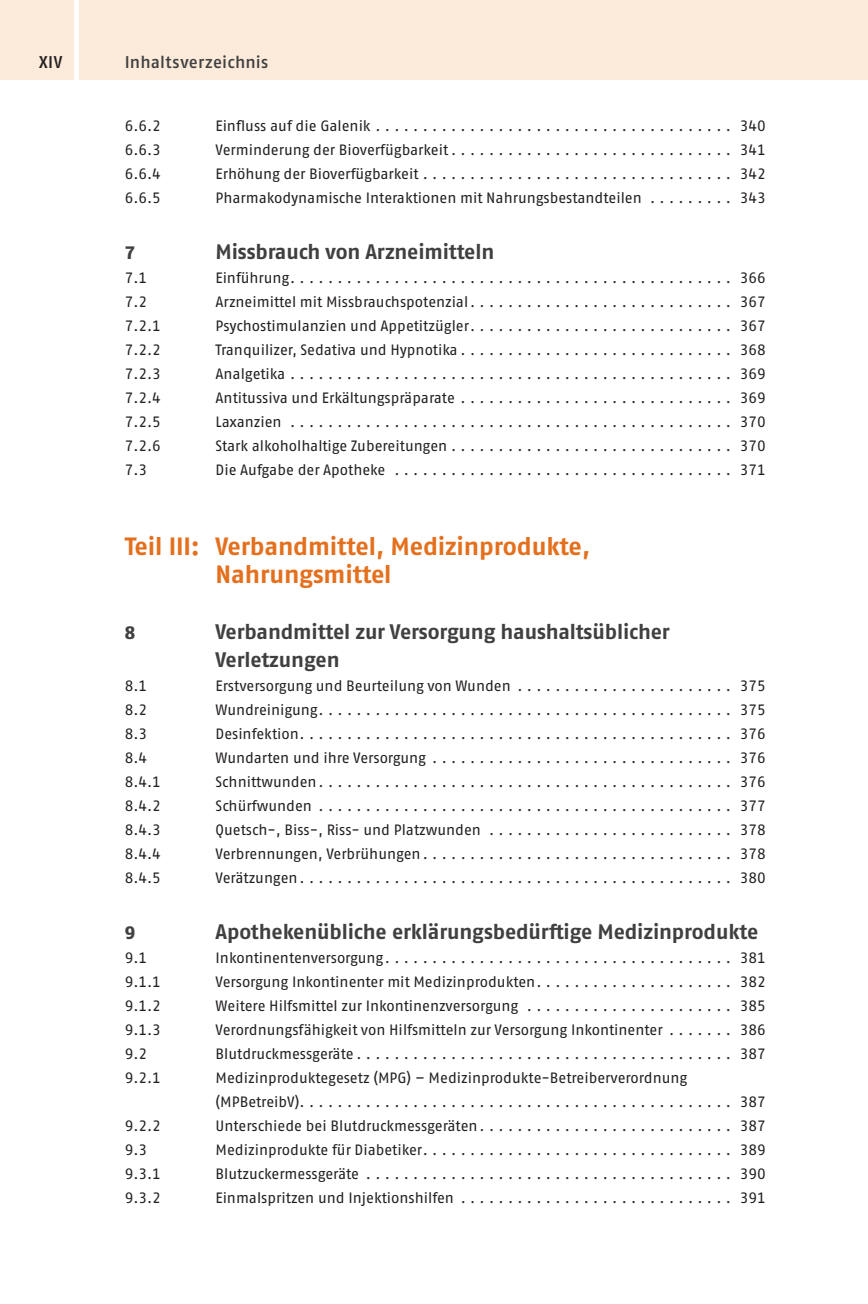
<style>
.page{position:relative;width:868px;height:1304px;background:#fff}
.page>*{position:absolute;margin:0;border:0;box-sizing:border-box;transform-origin:0 0}
.t1{font:700 25px/28px "Fago Pro";letter-spacing:-.005em;color:#e4701e}
.t2{font:700 21px/28px "Fago Pro";letter-spacing:-.005em;color:#404040}
.t3{font:800 18px "Fago Pro";color:#404040}
.t4{font:500 17px "Fago Pro";letter-spacing:.01em;color:#404040}
.t5{font:500 17px "Fago Pro";color:#231f20}
.t6{font:15px/24px "Fago Pro";letter-spacing:-.005em;color:#231f20}
</style>
<div class="page">
<div style="left:0;top:0;width:74px;height:79px;background:#fceada"></div>
<div style="left:79px;top:0;width:788px;height:79px;background:#fceada"></div>
<p class="t5" style="left:39px;top:56px;width:25px">XIV</p>
<p class="t4" style="left:125px;top:56px;width:145px">Inhaltsverzeichnis</p>
<p class="t6" style="left:125px;top:114px;width:38px">6.6.2</p>
<p class="t6" style="left:215px;top:114px;width:551px">EinflussaufdieGalenik...................................... 340</p>
<p class="t6" style="left:125px;top:138px;width:38px">6.6.3</p>
<p class="t6" style="left:215px;top:138px;width:551px">VerminderungderBioverfügbarkeit.............................. 341</p>
<p class="t6" style="left:125px;top:162px;width:38px">6.6.4</p>
<p class="t6" style="left:215px;top:162px;width:551px">ErhöhungderBioverfügbarkeit................................. 342</p>
<p class="t6" style="left:125px;top:186px;width:38px">6.6.5</p>
<p class="t6" style="left:215px;top:186px;width:551px">Pharmakodynamische Interaktionen mit Nahrungsbestandteilen . . . . . . . . . 343</p>
<p class="t3" style="left:125px;top:242px;width:12px">7</p>
<h2 class="t2" style="left:215px;top:238px;width:280px">Missbrauch von Arzneimitteln</h2>
<p class="t6" style="left:125px;top:266px;width:24px">7.1</p>
<p class="t6" style="left:215px;top:266px;width:551px">Einführung............................................... 366</p>
<p class="t6" style="left:125px;top:290px;width:24px">7.2</p>
<p class="t6" style="left:215px;top:290px;width:551px">Arzneimittel mit Missbrauchspotenzial. . . . . . . . . . . . . . . . . . . . . . . . . . . . 367</p>
<p class="t6" style="left:125px;top:314px;width:38px">7.2.1</p>
<p class="t6" style="left:215px;top:314px;width:551px">Psychostimulanzien und Appetitzügler. . . . . . . . . . . . . . . . . . . . . . . . . . . . 367</p>
<p class="t6" style="left:125px;top:338px;width:38px">7.2.2</p>
<p class="t6" style="left:215px;top:338px;width:551px">Tranquilizer,SedativaundHypnotika............................. 368</p>
<p class="t6" style="left:125px;top:362px;width:38px">7.2.3</p>
<p class="t6" style="left:215px;top:362px;width:551px">Analgetika............................................... 369</p>
<p class="t6" style="left:125px;top:386px;width:38px">7.2.4</p>
<p class="t6" style="left:215px;top:386px;width:551px">Antitussiva und Erkältungspräparate . . . . . . . . . . . . . . . . . . . . . . . . . . . . . 369</p>
<p class="t6" style="left:125px;top:410px;width:38px">7.2.5</p>
<p class="t6" style="left:215px;top:410px;width:551px">Laxanzien ............................................... 370</p>
<p class="t6" style="left:125px;top:434px;width:38px">7.2.6</p>
<p class="t6" style="left:215px;top:434px;width:551px">StarkalkoholhaltigeZubereitungen.............................. 370</p>
<p class="t6" style="left:125px;top:458px;width:24px">7.3</p>
<p class="t6" style="left:215px;top:458px;width:551px">DieAufgabederApotheke .................................... 371</p>
<h1 class="t1" style="left:215px;top:532px;width:376px;text-indent:-91px">Teil III: Verbandmittel, Medizinprodukte,<br>Nahrungsmittel</h1>
<p class="t3" style="left:125px;top:622px;width:12px">8</p>
<h2 class="t2" style="left:215px;top:618px;width:455px">Verbandmittel zur Versorgung haushaltsüblicher<br>Verletzungen</h2>
<p class="t6" style="left:125px;top:674px;width:24px">8.1</p>
<p class="t6" style="left:215px;top:674px;width:551px">Erstversorgung und Beurteilung von Wunden . . . . . . . . . . . . . . . . . . . . . . . 375</p>
<p class="t6" style="left:125px;top:698px;width:24px">8.2</p>
<p class="t6" style="left:215px;top:698px;width:551px">Wundreinigung............................................ 375</p>
<p class="t6" style="left:125px;top:722px;width:24px">8.3</p>
<p class="t6" style="left:215px;top:722px;width:551px">Desinfektion.............................................. 376</p>
<p class="t6" style="left:125px;top:746px;width:24px">8.4</p>
<p class="t6" style="left:215px;top:746px;width:551px">WundartenundihreVersorgung ................................ 376</p>
<p class="t6" style="left:125px;top:770px;width:38px">8.4.1</p>
<p class="t6" style="left:215px;top:770px;width:551px">Schnittwunden............................................ 376</p>
<p class="t6" style="left:125px;top:794px;width:38px">8.4.2</p>
<p class="t6" style="left:215px;top:794px;width:551px">Schürfwunden ............................................ 377</p>
<p class="t6" style="left:125px;top:818px;width:38px">8.4.3</p>
<p class="t6" style="left:215px;top:818px;width:551px">Quetsch-, Biss-, Riss- und Platzwunden . . . . . . . . . . . . . . . . . . . . . . . . . . 378</p>
<p class="t6" style="left:125px;top:842px;width:38px">8.4.4</p>
<p class="t6" style="left:215px;top:842px;width:551px">Verbrennungen,Verbrühungen................................. 378</p>
<p class="t6" style="left:125px;top:866px;width:38px">8.4.5</p>
<p class="t6" style="left:215px;top:866px;width:551px">Verätzungen.............................................. 380</p>
<p class="t3" style="left:125px;top:922px;width:12px">9</p>
<h2 class="t2" style="left:215px;top:918px;width:544px">Apothekenübliche erklärungsbedürftige Medizinprodukte</h2>
<p class="t6" style="left:125px;top:946px;width:24px">9.1</p>
<p class="t6" style="left:215px;top:946px;width:551px">Inkontinentenversorgung..................................... 381</p>
<p class="t6" style="left:125px;top:970px;width:38px">9.1.1</p>
<p class="t6" style="left:215px;top:970px;width:551px">Versorgung Inkontinenter mit Medizinprodukten. . . . . . . . . . . . . . . . . . . . . 382</p>
<p class="t6" style="left:125px;top:994px;width:38px">9.1.2</p>
<p class="t6" style="left:215px;top:994px;width:551px">Weitere Hilfsmittel zur Inkontinenzversorgung . . . . . . . . . . . . . . . . . . . . . . 385</p>
<p class="t6" style="left:125px;top:1018px;width:38px">9.1.3</p>
<p class="t6" style="left:215px;top:1018px;width:551px">Verordnungsfähigkeit von Hilfsmitteln zur Versorgung Inkontinenter . . . . . . . 386</p>
<p class="t6" style="left:125px;top:1042px;width:24px">9.2</p>
<p class="t6" style="left:215px;top:1042px;width:551px">Blutdruckmessgeräte........................................ 387</p>
<p class="t6" style="left:125px;top:1066px;width:38px">9.2.1</p>
<p class="t6" style="left:215px;top:1066px;width:551px">Medizinproduktegesetz (MPG) – Medizinprodukte-Betreiberverordnung (MPBetreibV).............................................. 387</p>
<p class="t6" style="left:125px;top:1114px;width:38px">9.2.2</p>
<p class="t6" style="left:215px;top:1114px;width:551px">Unterschiede bei Blutdruckmessgeräten. . . . . . . . . . . . . . . . . . . . . . . . . . . 387</p>
<p class="t6" style="left:125px;top:1138px;width:24px">9.3</p>
<p class="t6" style="left:215px;top:1138px;width:551px">MedizinproduktefürDiabetiker................................. 389</p>
<p class="t6" style="left:125px;top:1162px;width:38px">9.3.1</p>
<p class="t6" style="left:215px;top:1162px;width:551px">Blutzuckermessgeräte ....................................... 390</p>
<p class="t6" style="left:125px;top:1186px;width:38px">9.3.2</p>
<p class="t6" style="left:215px;top:1186px;width:551px">Einmalspritzen und Injektionshilfen . . . . . . . . . . . . . . . . . . . . . . . . . . . . . 391</p>
</div>
